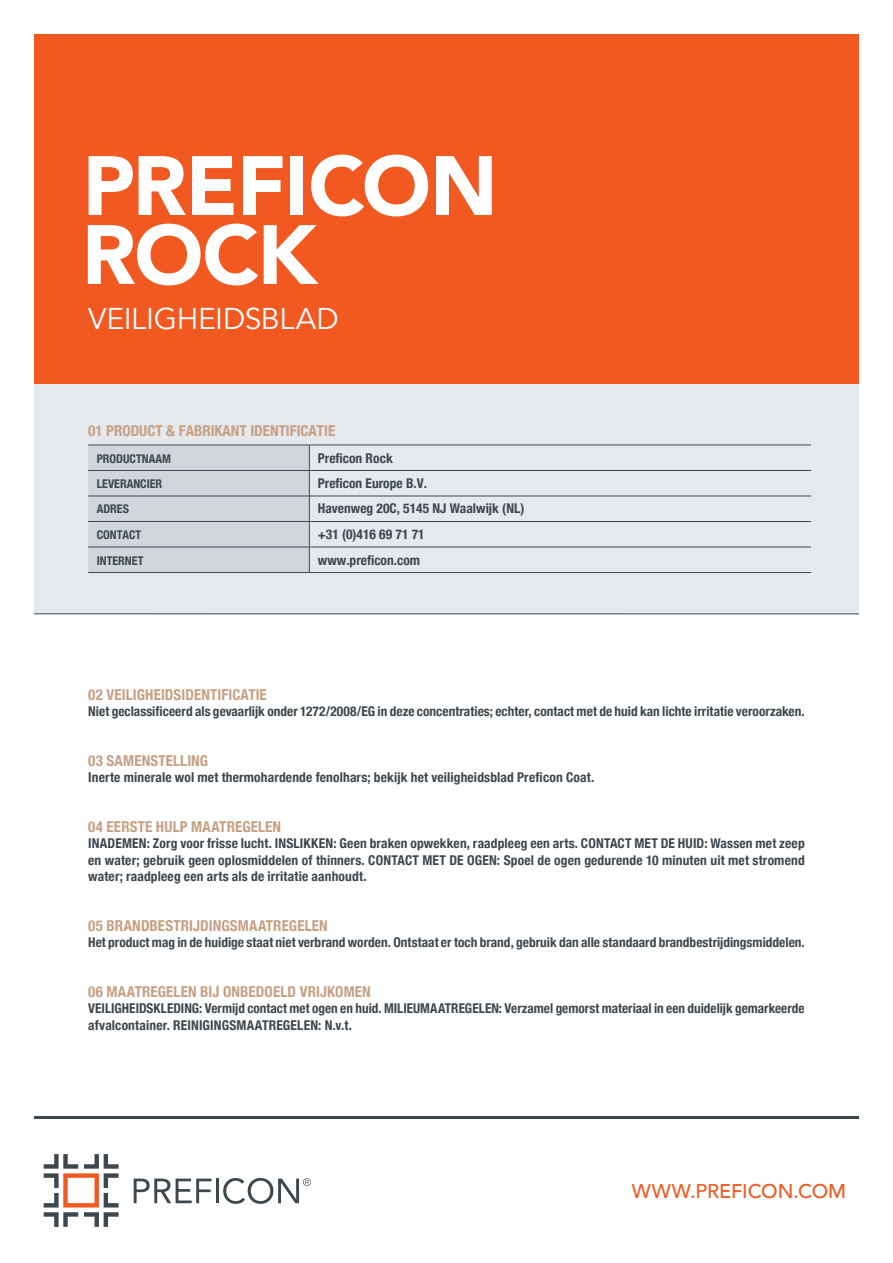
<style>
.page{position:relative;width:893px;height:1263px;background:#fff}
.page>*{position:absolute;margin:0;border:0;box-sizing:border-box;transform-origin:0 0}
.t1{font:900 83.1px/69px "Avenir";letter-spacing:-.015em;color:#fff}
.t2{font:30px "Avenir";letter-spacing:-.01em;color:#fff}
.t3{font:500 19.8px "Avenir";letter-spacing:-.005em;color:#f15921}
.t4{font:700 condensed 15px "Helvetica Neue";letter-spacing:.005em;color:#c6a084}
.t5{font:700 condensed 13.5px/16.5px "Helvetica Neue";color:#3d474e;text-align:justify}
.t6{font:700 condensed 12px "Helvetica Neue";color:#3d474e}
</style>
<div class="page">
<div style="left:34px;top:383px;width:825px;height:231px;background:#e6e9ec"></div>
<hr style="left:34px;top:614px;width:825px;height:1px;background:#3d474e">
<div style="left:34px;top:34px;width:825px;height:349px;background:#f15921"></div>
<svg style="left:44px;top:1154px;width:75px;height:73px"></svg>
<svg style="left:134px;top:1178px;width:77px;height:25px"></svg>
<hr style="left:216px;top:1178px;width:2px;height:25px;background:#3d474e">
<svg style="left:223px;top:1178px;width:88px;height:26px"></svg>
<hr style="left:34px;top:1116px;width:825px;height:2px;background:#3d474e">
<hr style="left:88px;top:572px;width:221px;height:1px;background:#3d474e">
<hr style="left:309px;top:470px;width:502px;height:1px;background:#3d474e">
<hr style="left:309px;top:496px;width:502px;height:1px;background:#3d474e">
<hr style="left:309px;top:521px;width:502px;height:1px;background:#3d474e">
<hr style="left:309px;top:547px;width:502px;height:1px;background:#3d474e">
<hr style="left:309px;top:572px;width:502px;height:1px;background:#3d474e">
<div style="left:88px;top:446px;width:222px;height:126px;background:#d0d6da"></div>
<hr style="left:88px;top:445px;width:221px;height:1px;background:#3d474e">
<hr style="left:309px;top:445px;width:502px;height:1px;background:#3d474e">
<h1 class="t1" style="left:82px;top:149px;width:417px">PREFICON<br>ROCK</h1>
<h2 class="t2" style="left:88px;top:301px;width:252px">VEILIGHEIDSBLAD</h2>
<p class="t4" style="left:88px;top:418px;width:249px">01 PRODUCT &amp; FABRIKANT IDENTIFICATIE</p>
<p class="t6" style="left:97px;top:448px;width:76px">PRODUCTNAAM</p>
<p class="t5" style="left:318px;top:448px;width:77px">Preficon Rock</p>
<p class="t6" style="left:97px;top:474px;width:67px">LEVERANCIER</p>
<p class="t5" style="left:318px;top:474px;width:111px">Preficon Europe B.V.</p>
<p class="t6" style="left:97px;top:499px;width:34px">ADRES</p>
<p class="t5" style="left:318px;top:499px;width:208px">Havenweg 20C, 5145 NJ Waalwijk (NL)</p>
<p class="t6" style="left:97px;top:525px;width:46px">CONTACT</p>
<p class="t5" style="left:318px;top:525px;width:108px">+31 (0)416 69 71 71</p>
<p class="t6" style="left:97px;top:550px;width:48px">INTERNET</p>
<p class="t5" style="left:318px;top:550px;width:104px">www.preficon.com</p>
<p class="t4" style="left:88px;top:682px;width:180px">02 VEILIGHEIDSIDENTIFICATIE</p>
<p class="t5" style="left:88px;top:702px;width:718px">Niet geclassificeerd als gevaarlijk onder 1272/2008/EG in deze concentraties; echter, contact met de huid kan lichte irritatie veroorzaken.</p>
<p class="t4" style="left:88px;top:748px;width:122px">03 SAMENSTELLING</p>
<p class="t5" style="left:88px;top:768px;width:507px">Inerte minerale wol met thermohardende fenolhars; bekijk het veiligheidsblad Preficon Coat.</p>
<p class="t4" style="left:88px;top:814px;width:195px">04 EERSTE HULP MAATREGELEN</p>
<p class="t5" style="left:88px;top:834px;width:718px">INADEMEN: Zorg voor frisse lucht. INSLIKKEN: Geen braken opwekken, raadpleeg een arts. CONTACT MET DE HUID: Wassen met zeep en water; gebruik geen oplosmiddelen of thinners. CONTACT MET DE OGEN: Spoel de ogen gedurende 10 minuten uit met stromend water; raadpleeg een arts als de irritatie aanhoudt.</p>
<p class="t4" style="left:88px;top:913px;width:241px">05 BRANDBESTRIJDINGSMAATREGELEN</p>
<p class="t5" style="left:88px;top:933px;width:718px">Het product mag in de huidige staat niet verbrand worden. Ontstaat er toch brand, gebruik dan alle standaard brandbestrijdingsmiddelen.</p>
<p class="t4" style="left:88px;top:979px;width:284px">06 MAATREGELEN BIJ ONBEDOELD VRIJKOMEN</p>
<p class="t5" style="left:88px;top:999px;width:718px">VEILIGHEIDSKLEDING: Vermijd contact met ogen en huid. MILIEUMAATREGELEN: Verzamel gemorst materiaal in een duidelijk gemarkeerde afvalcontainer. REINIGINGSMAATREGELEN: N.v.t.</p>
<h3 class="t3" style="left:632px;top:1174px;width:216px">WWW.PREFICON.COM</h3>
</div>
